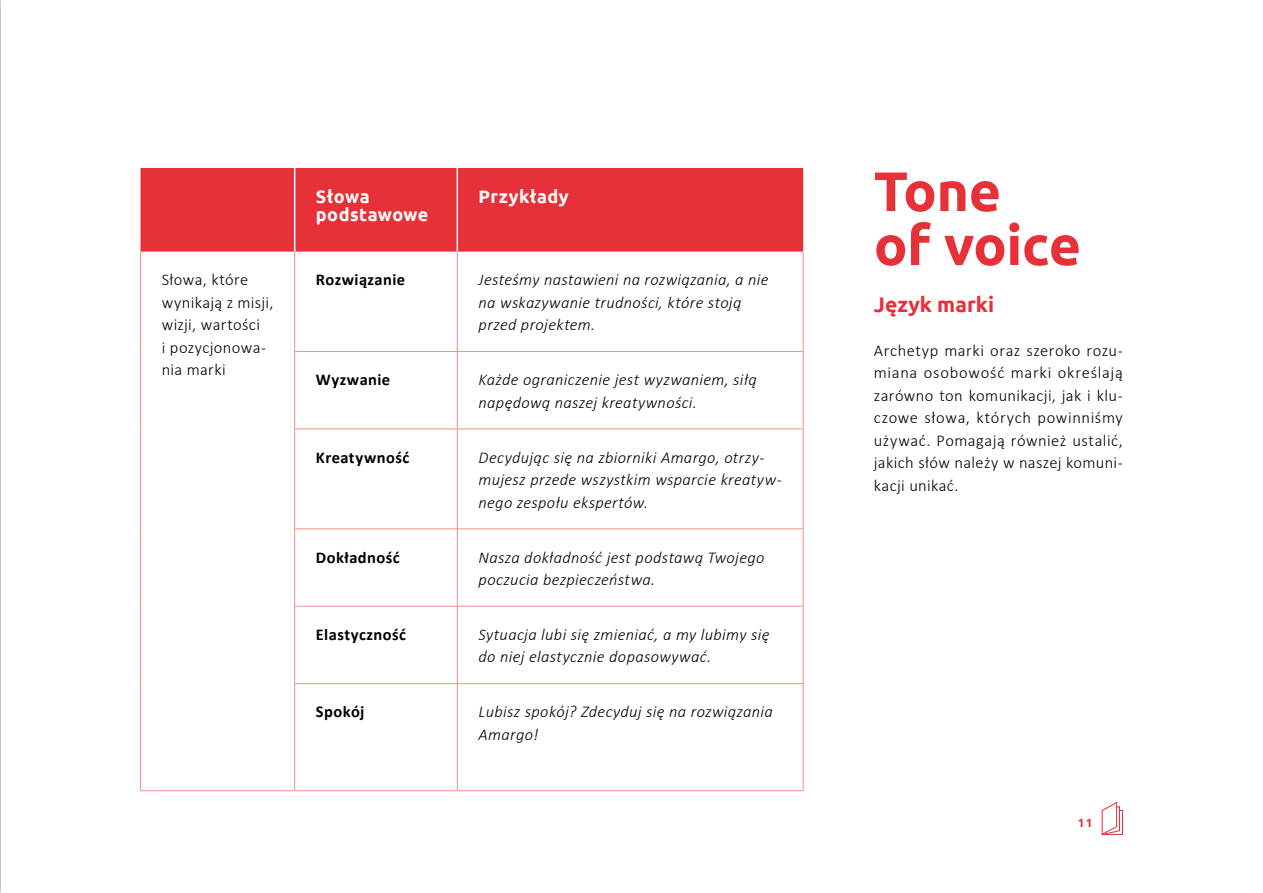
<style>
.page{position:relative;width:1263px;height:893px;background:#fff}
.page>*{position:absolute;margin:0;border:0;box-sizing:border-box;transform-origin:0 0}
.t1{font:700 55.5px/54px "Ubuntu";letter-spacing:-.01em;color:#e73139}
.t2{font:700 21px "Ubuntu";letter-spacing:.005em;color:#e73139}
.t3{font:700 18px/18px "Ubuntu";letter-spacing:.025em;color:#fff}
.t4{font:italic 300 16.5px/22.5px "Calibri";letter-spacing:.02em;color:#000}
.t5{font:300 16.5px/22.5px "Calibri";letter-spacing:.02em;color:#000;text-align:justify}
.t6{font:700 16.5px "Calibri";letter-spacing:.025em;color:#000}
.t7{font:700 12px "Ubuntu";color:#e73139}
</style>
<div class="page">
<svg style="left:1101px;top:802px;width:22px;height:33px"></svg>
<div style="left:141px;top:168px;width:662px;height:84px;background:#e73139"></div>
<hr style="left:294px;top:168px;width:1px;height:84px;background:#fff">
<hr style="left:457px;top:168px;width:1px;height:84px;background:#fff">
<hr style="left:294px;top:252px;width:1px;height:99px;background:#f29081">
<hr style="left:457px;top:252px;width:1px;height:99px;background:#f29081">
<hr style="left:294px;top:352px;width:1px;height:77px;background:#f29081">
<hr style="left:457px;top:352px;width:1px;height:77px;background:#f29081">
<hr style="left:294px;top:429px;width:1px;height:100px;background:#f29081">
<hr style="left:457px;top:429px;width:1px;height:100px;background:#f29081">
<hr style="left:294px;top:529px;width:1px;height:77px;background:#f29081">
<hr style="left:457px;top:529px;width:1px;height:77px;background:#f29081">
<hr style="left:294px;top:606px;width:1px;height:77px;background:#f29081">
<hr style="left:457px;top:606px;width:1px;height:77px;background:#f29081">
<hr style="left:294px;top:684px;width:1px;height:106px;background:#f29081">
<hr style="left:457px;top:684px;width:1px;height:106px;background:#f29081">
<hr style="left:294px;top:351px;width:163px;height:1px;background:#f29081">
<hr style="left:457px;top:351px;width:346px;height:1px;background:#f29081">
<hr style="left:294px;top:429px;width:163px;height:1px;background:#f29081">
<hr style="left:457px;top:429px;width:346px;height:1px;background:#f29081">
<hr style="left:294px;top:529px;width:163px;height:1px;background:#f29081">
<hr style="left:457px;top:529px;width:346px;height:1px;background:#f29081">
<hr style="left:294px;top:606px;width:163px;height:1px;background:#f29081">
<hr style="left:457px;top:606px;width:346px;height:1px;background:#f29081">
<hr style="left:294px;top:683px;width:163px;height:1px;background:#f29081">
<hr style="left:457px;top:683px;width:346px;height:1px;background:#f29081">
<hr style="left:803px;top:252px;width:1px;height:99px;background:#f29081">
<hr style="left:803px;top:352px;width:1px;height:77px;background:#f29081">
<hr style="left:803px;top:429px;width:1px;height:100px;background:#f29081">
<hr style="left:803px;top:529px;width:1px;height:77px;background:#f29081">
<hr style="left:803px;top:606px;width:1px;height:77px;background:#f29081">
<hr style="left:803px;top:684px;width:1px;height:106px;background:#f29081">
<hr style="left:295px;top:790px;width:162px;height:1px;background:#f29081">
<hr style="left:457px;top:790px;width:346px;height:1px;background:#f29081">
<hr style="left:140px;top:252px;width:1px;height:99px;background:#f29081">
<hr style="left:140px;top:351px;width:1px;height:78px;background:#f29081">
<hr style="left:140px;top:429px;width:1px;height:100px;background:#f29081">
<hr style="left:140px;top:529px;width:1px;height:77px;background:#f29081">
<hr style="left:140px;top:606px;width:1px;height:78px;background:#f29081">
<hr style="left:140px;top:684px;width:1px;height:106px;background:#f29081">
<hr style="left:140px;top:790px;width:155px;height:1px;background:#f29081">
<p class="t3" style="left:316px;top:188px;width:114px">Słowa podstawowe</p>
<p class="t3" style="left:479px;top:188px;width:92px">Przykłady</p>
<p class="t5" style="left:162px;top:268px;width:113px;text-align:left">Słowa, które wynikają z misji, wizji, wartości<br>i pozycjonowa&shy;nia marki</p>
<p class="t6" style="left:316px;top:268px;width:91px">Rozwiązanie</p>
<p class="t4" style="left:479px;top:268px;width:292px">Jesteśmy nastawieni na rozwiązania, a nie na wskazywanie trudności, które stoją przed projektem.</p>
<p class="t6" style="left:316px;top:368px;width:76px">Wyzwanie</p>
<p class="t4" style="left:479px;top:368px;width:280px">Każde ograniczenie jest wyzwaniem, siłą napędową naszej kreatywności.</p>
<p class="t6" style="left:316px;top:445px;width:95px">Kreatywność</p>
<p class="t4" style="left:479px;top:446px;width:305px">Decydując się na zbiorniki Amargo, otrzy&shy;mujesz przede wszystkim wsparcie kreatyw&shy;nego zespołu ekspertów.</p>
<p class="t6" style="left:316px;top:545px;width:85px">Dokładność</p>
<p class="t4" style="left:479px;top:546px;width:287px">Nasza dokładność jest podstawą Twojego poczucia bezpieczeństwa.</p>
<p class="t6" style="left:316px;top:623px;width:92px">Elastyczność</p>
<p class="t4" style="left:479px;top:623px;width:292px">Sytuacja lubi się zmieniać, a my lubimy się do niej elastycznie dopasowywać.</p>
<p class="t6" style="left:316px;top:700px;width:50px">Spokój</p>
<p class="t4" style="left:479px;top:700px;width:296px">Lubisz spokój? Zdecyduj się na rozwiązania<br>Amargo!</p>
<h1 class="t1" style="left:874px;top:163px;width:209px">Tone<br>of voice</h1>
<p class="t2" style="left:874px;top:292px;width:122px">Język marki</p>
<p class="t5" style="left:874px;top:339px;width:250px">Archetyp marki oraz szeroko rozu&shy;miana osobowość marki określają zarówno ton komunikacji, jak i klu&shy;czowe słowa, których powinniśmy używać. Pomagają również ustalić, jakich słów należy w naszej komuni&shy;kacji unikać.</p>
<p class="t7" style="left:1078px;top:815px;width:16px">11</p>
</div>
